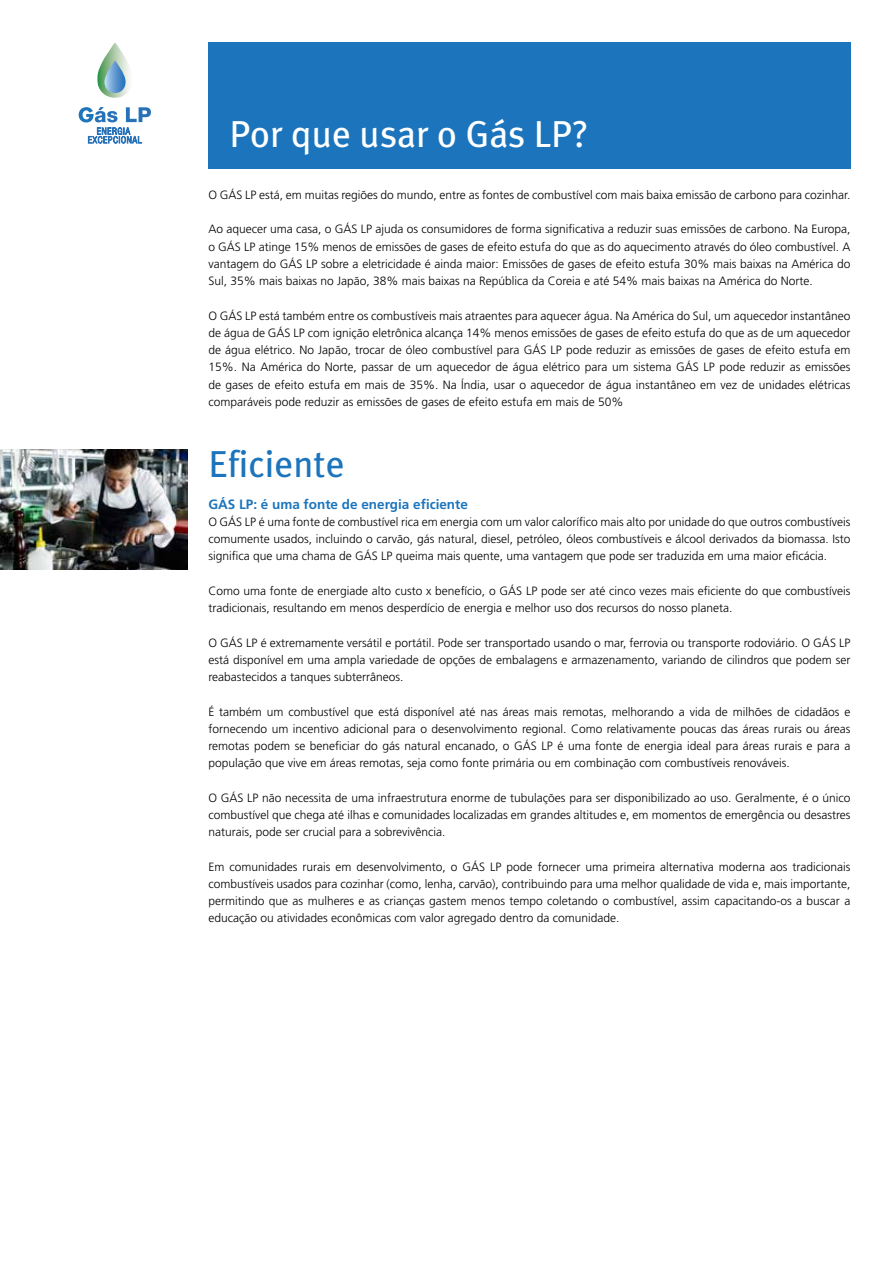
<style>
.page{position:relative;width:893px;height:1263px;background:#fff}
.page>*{position:absolute;margin:0;border:0;box-sizing:border-box;transform-origin:0 0}
.t1{font:37.5px "Meta Plus";color:#fff}
.t2{font:37.5px "Meta Plus";color:#1c75bc}
.t3{font:700 13.5px "Frutiger LT Std";color:#1c75bc}
.t4{font:300 12px/17.2px "Frutiger LT Std";color:#000;text-align:justify}
</style>
<div class="page">
<div style="left:208px;top:43px;width:642px;height:126px;background:#1c75bc"></div>
<img style="left:0;top:449px;width:187px;height:121px">
<svg style="left:97px;top:43px;width:33px;height:55px"></svg>
<svg style="left:79px;top:107px;width:72px;height:36px"></svg>
<h1 class="t1" style="left:230px;top:113px;width:360px">Por que usar o Gás LP?</h1>
<p class="t4" style="left:208px;top:186px;width:643px">O GÁS LP está, em muitas regiões do mundo, entre as fontes de combustível com mais baixa emissão de carbono para cozinhar.</p>
<p class="t4" style="left:208px;top:221px;width:644px">Ao aquecer uma casa, o GÁS LP ajuda os consumidores de forma significativa a reduzir suas emissões de carbono. Na Europa, o GÁS LP atinge 15% menos de emissões de gases de efeito estufa do que as do aquecimento através do óleo combustível. A vantagem do GÁS LP sobre a eletricidade é ainda maior: Emissões de gases de efeito estufa 30% mais baixas na América do Sul, 35% mais baixas no Japão, 38% mais baixas na República da Coreia e até 54% mais baixas na América do Norte.</p>
<p class="t4" style="left:208px;top:307px;width:644px">O GÁS LP está também entre os combustíveis mais atraentes para aquecer água. Na América do Sul, um aquecedor instantâneo de água de GÁS LP com ignição eletrônica alcança 14% menos emissões de gases de efeito estufa do que as de um aquecedor de água elétrico. No Japão, trocar de óleo combustível para GÁS LP pode reduzir as emissões de gases de efeito estufa em 15%. Na América do Norte, passar de um aquecedor de água elétrico para um sistema GÁS LP pode reduzir as emissões de gases de efeito estufa em mais de 35%. Na Índia, usar o aquecedor de água instantâneo em vez de unidades elétricas comparáveis pode reduzir as emissões de gases de efeito estufa em mais de 50%</p>
<h1 class="t2" style="left:208px;top:442px;width:138px">Eficiente</h1>
<p class="t3" style="left:208px;top:496px;width:261px">GÁS LP: é uma fonte de energia eficiente</p>
<p class="t4" style="left:208px;top:513px;width:644px">O GÁS LP é uma fonte de combustível rica em energia com um valor calorífico mais alto por unidade do que outros combustíveis comumente usados, incluindo o carvão, gás natural, diesel, petróleo, óleos combustíveis e álcool derivados da biomassa. Isto significa que uma chama de GÁS LP queima mais quente, uma vantagem que pode ser traduzida em uma maior eficácia.</p>
<p class="t4" style="left:208px;top:582px;width:644px">Como uma fonte de energiade alto custo x benefício, o GÁS LP pode ser até cinco vezes mais eficiente do que combustíveis tradicionais, resultando em menos desperdício de energia e melhor uso dos recursos do nosso planeta.</p>
<p class="t4" style="left:208px;top:634px;width:644px">O GÁS LP é extremamente versátil e portátil. Pode ser transportado usando o mar, ferrovia ou transporte rodoviário. O GÁS LP está disponível em uma ampla variedade de opções de embalagens e armazenamento, variando de cilindros que podem ser reabastecidos a tanques subterrâneos.</p>
<p class="t4" style="left:208px;top:703px;width:644px">É também um combustível que está disponível até nas áreas mais remotas, melhorando a vida de milhões de cidadãos e fornecendo um incentivo adicional para o desenvolvimento regional. Como relativamente poucas das áreas rurais ou áreas remotas podem se beneficiar do gás natural encanado, o GÁS LP é uma fonte de energia ideal para áreas rurais e para a população que vive em áreas remotas, seja como fonte primária ou em combinação com combustíveis renováveis.</p>
<p class="t4" style="left:208px;top:789px;width:644px">O GÁS LP não necessita de uma infraestrutura enorme de tubulações para ser disponibilizado ao uso. Geralmente, é o único combustível que chega até ilhas e comunidades localizadas em grandes altitudes e, em momentos de emergência ou desastres naturais, pode ser crucial para a sobrevivência.</p>
<p class="t4" style="left:208px;top:858px;width:644px">Em comunidades rurais em desenvolvimento, o GÁS LP pode fornecer uma primeira alternativa moderna aos tradicionais combustíveis usados para cozinhar (como, lenha, carvão), contribuindo para uma melhor qualidade de vida e, mais importante, permitindo que as mulheres e as crianças gastem menos tempo coletando o combustível, assim capacitando-os a buscar a educação ou atividades econômicas com valor agregado dentro da comunidade.</p>
</div>
